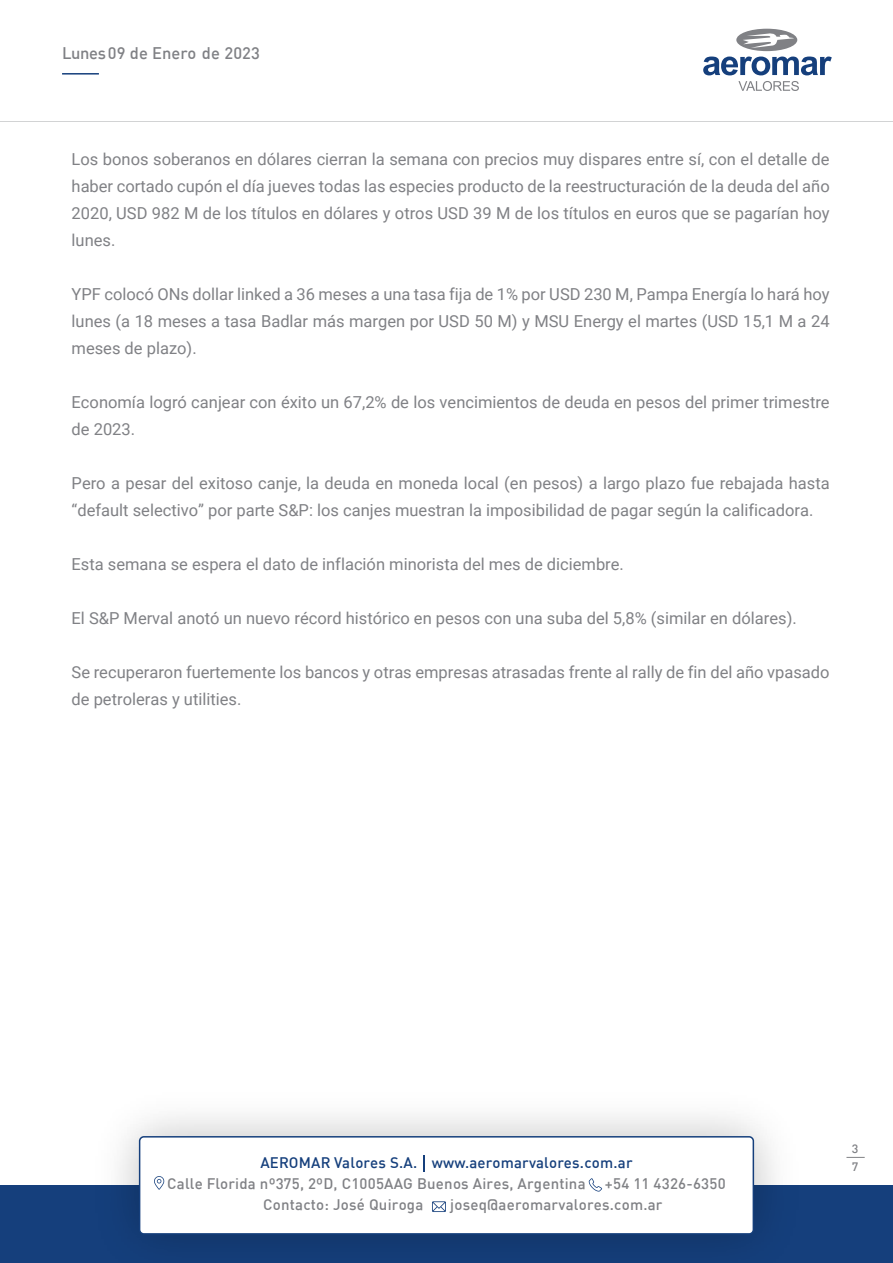
<style>
.page{position:relative;width:893px;height:1263px;background:#fff}
.page>*{position:absolute;margin:0;border:0;box-sizing:border-box;transform-origin:0 0}
.t1{font:16.5px/27px "Roboto";color:#808185}
.t2{font:500 16.5px "DIN";color:#808185}
.t3{font:500 15px "DIN";letter-spacing:.015em;color:#808185}
.t4{font:500 15px "DIN";letter-spacing:.015em;color:#153f7c}
.t5{font:500 12px "DIN";color:#808185}
</style>
<div class="page">
<hr style="left:0;top:121px;width:893px;height:1px;background:#808185">
<svg style="left:703px;top:57px;width:129px;height:18px"></svg>
<svg style="left:738px;top:81px;width:61px;height:10px"></svg>
<div style="left:736px;top:29px;width:61px;height:22px;background:#808185;border-radius:50%"></div>
<svg style="left:743px;top:33px;width:51px;height:15px"></svg>
<hr style="left:62px;top:73px;width:37px;height:2px;background:#153f7c">
<div style="left:0;top:1185px;width:893px;height:78px;background:#153f7c"></div>
<div style="left:140px;top:1137px;width:613px;height:97px;background:#fff;border-radius:4px"></div>
<div style="left:139px;top:1136px;width:615px;height:98px;border:2px solid #153f7c;border-radius:4px"></div>
<svg style="left:424px;top:1155px;width:1px;height:17px"></svg>
<svg style="left:432px;top:1201px;width:14px;height:11px"></svg>
<svg style="left:589px;top:1178px;width:13px;height:13px"></svg>
<svg style="left:154px;top:1176px;width:10px;height:14px"></svg>
<svg style="left:846px;top:1157px;width:19px;height:1px"></svg>
<p class="t2" style="left:62px;top:43px;width:199px">Lunes09 de Enero de 2023</p>
<p class="t1" style="left:72px;top:145px;width:760px;text-align:justify">Los bonos soberanos en dólares cierran la semana con precios muy dispares entre sí, con el detalle de haber cortado cupón el día jueves todas las especies producto de la reestructuración de la deuda del año 2020, USD 982 M de los títulos en dólares y otros USD 39 M de los títulos en euros que se pagarían hoy lunes.</p>
<p class="t1" style="left:72px;top:280px;width:760px;text-align:justify">YPF colocó ONs dollar linked a 36 meses a una tasa fija de 1% por USD 230 M, Pampa Energía lo hará hoy lunes (a 18 meses a tasa Badlar más margen por USD 50 M) y MSU Energy el martes (USD 15,1 M a 24 meses de plazo).</p>
<p class="t1" style="left:72px;top:388px;width:760px">Economía logró canjear con éxito un 67,2% de los vencimientos de deuda en pesos del primer trimestre de 2023.</p>
<p class="t1" style="left:72px;top:469px;width:760px">Pero a pesar del exitoso canje, la deuda en moneda local (en pesos) a largo plazo fue rebajada hasta “default selectivo” por parte S&amp;P: los canjes muestran la imposibilidad de pagar según la calificadora.</p>
<p class="t1" style="left:72px;top:550px;width:554px">Esta semana se espera el dato de inflación minorista del mes de diciembre.</p>
<p class="t1" style="left:72px;top:604px;width:727px">El S&amp;P Merval anotó un nuevo récord histórico en pesos con una suba del 5,8% (similar en dólares).</p>
<p class="t1" style="left:72px;top:658px;width:759px">Se recuperaron fuertemente los bancos y otras empresas atrasadas frente al rally de fin del año vpasado de petroleras y utilities.</p>
<p class="t5" style="left:852px;top:1141px;width:8px">3</p>
<p class="t4" style="left:260px;top:1153px;width:374px">AEROMAR Valores S.A. www.aeromarvalores.com.ar</p>
<p class="t5" style="left:852px;top:1159px;width:8px">7</p>
<p class="t3" style="left:167px;top:1174px;width:420px">Calle Florida nº375, 2ºD, C1005AAG Buenos Aires, Argentina</p>
<p class="t3" style="left:605px;top:1174px;width:122px">+54 11 4326-6350</p>
<p class="t3" style="left:263px;top:1195px;width:162px">Contacto: José Quiroga</p>
<p class="t3" style="left:450px;top:1195px;width:214px">joseq@aeromarvalores.com.ar</p>
</div>
